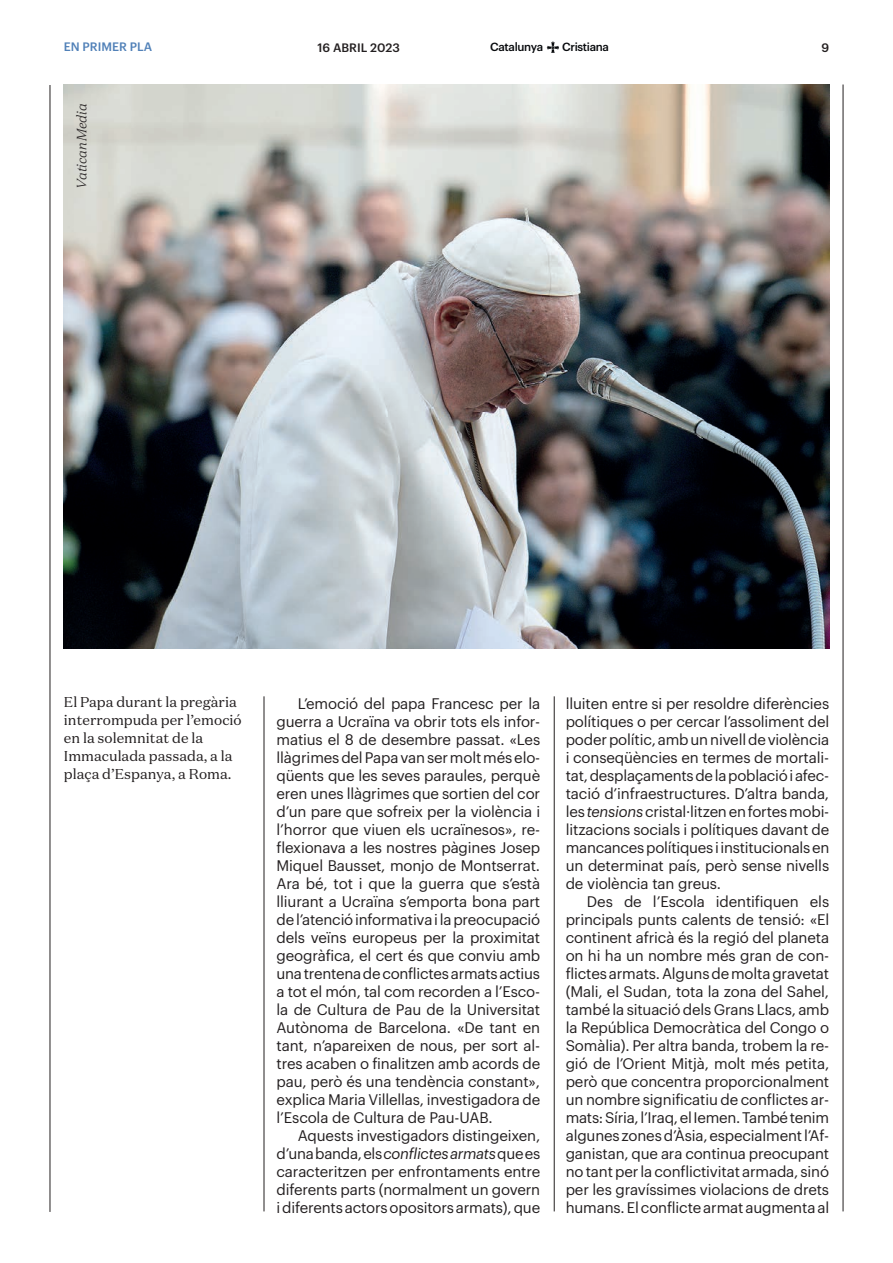
<style>
.page{position:relative;width:893px;height:1263px;background:#fff}
.page>*{position:absolute;margin:0;border:0;box-sizing:border-box;transform-origin:0 0}
.t1{font:15px/18px "Graphik";letter-spacing:-.01em;color:#231f20;text-align:justify}
.t2{font:14.25px/18px "Domaine Text";color:#231f20}
.t3{font:italic 300 13.5px "Domaine Text";letter-spacing:-.005em;color:#231f20}
.t4{font:500 12px "Graphik";color:#231f20}
.t5{font:500 12px "Graphik";color:#5181b8}
.t6{font:500 11.55px "Graphik";letter-spacing:-.03em;color:#07090c}
.s1{font-style:italic}
</style>
<div class="page">
<hr style="left:843px;top:85px;width:1px;height:1126px;background:#231f20">
<hr style="left:50px;top:85px;width:1px;height:1127px;background:#231f20">
<svg style="left:547px;top:42px;width:12px;height:11px"></svg>
<img style="left:64px;top:85px;width:765px;height:563px">
<hr style="left:264px;top:696px;width:1px;height:515px;background:#231f20">
<hr style="left:554px;top:696px;width:1px;height:515px;background:#231f20">
<p class="t5" style="left:64px;top:38px;width:90px">EN PRIMER PLA</p>
<p class="t4" style="left:317px;top:38px;width:84px">16 ABRIL 2023</p>
<p class="t6" style="left:490px;top:38px;width:54px">Catalunya</p>
<p class="t6" style="left:562px;top:38px;width:48px">Cristiana</p>
<p class="t4" style="left:821px;top:38px;width:9px">9</p>
<p class="t3" style="left:73px;top:189px;width:87px;rotate:-90deg">Vatican Media</p>
<p class="t2" style="left:64px;top:693px;width:179px">El Papa durant la pregària interrompuda per l’emoció en la solemnitat de la<br>Immaculada passada, a la plaça d’Espanya, a Roma.</p>
<p class="t1" style="left:277px;top:693px;width:265px;text-indent:21px">L’emoció del papa Francesc per la guerra a Ucraïna va obrir tots els infor&shy;matius el 8 de desembre passat. «Les llàgrimes del Papa van ser molt més elo&shy;qüents que les seves paraules, perquè eren unes llàgrimes que sortien del cor d’un pare que sofreix per la violència i l’horror que viuen els ucraïnesos», re&shy;flexionava a les nostres pàgines Josep Miquel Bausset, monjo de Montserrat.<br>Ara bé, tot i que la guerra que s’està lliurant a Ucraïna s’emporta bona part de l’atenció informativa i la preocupació dels veïns europeus per la proximitat geogràfica, el cert és que conviu amb una trentena de conflictes armats actius a tot el món, tal com recorden a l’Esco&shy;la de Cultura de Pau de la Universitat Autònoma de Barcelona. «De tant en tant, n’apareixen de nous, per sort al&shy;tres acaben o finalitzen amb acords de pau, però és una tendència constant», explica Maria Villellas, investigadora de l’Escola de Cultura de Pau-UAB.</p>
<p class="t1" style="left:277px;top:1125px;width:265px;text-indent:21px">Aquests investigadors distingeixen, d’una banda, els <span class="s1">conflictes armats</span> que es caracteritzen per enfrontaments entre diferents parts (normalment un govern i diferents actors opositors armats), que</p>
<p class="t1" style="left:566px;top:693px;width:265px">lluiten entre si per resoldre diferències polítiques o per cercar l’assoliment del poder polític, amb un nivell de violència i conseqüències en termes de mortali&shy;tat, desplaçaments de la població i afec&shy;tació d’infraestructures. D’altra banda, les <span class="s1">tensions</span> cristal·litzen en fortes mobi&shy;litzacions socials i polítiques davant de mancances polítiques i institucionals en un determinat país, però sense nivells de violència tan greus.</p>
<p class="t1" style="left:566px;top:891px;width:265px;text-indent:21px">Des de l’Escola identifiquen els principals punts calents de tensió: «El continent africà és la regió del planeta on hi ha un nombre més gran de con&shy;flictes armats. Alguns de molta gravetat (Mali, el Sudan, tota la zona del Sahel, també la situació dels Grans Llacs, amb la República Democràtica del Congo o Somàlia). Per altra banda, trobem la re&shy;gió de l’Orient Mitjà, molt més petita, però que concentra proporcionalment un nombre significatiu de conflictes ar&shy;mats: Síria, l’Iraq, el Iemen. També tenim algunes zones d’Àsia, especialment l’Af&shy;ganistan, que ara continua preocupant no tant per la conflictivitat armada, sinó per les gravíssimes violacions de drets humans. El conflicte armat augmenta al</p>
</div>
